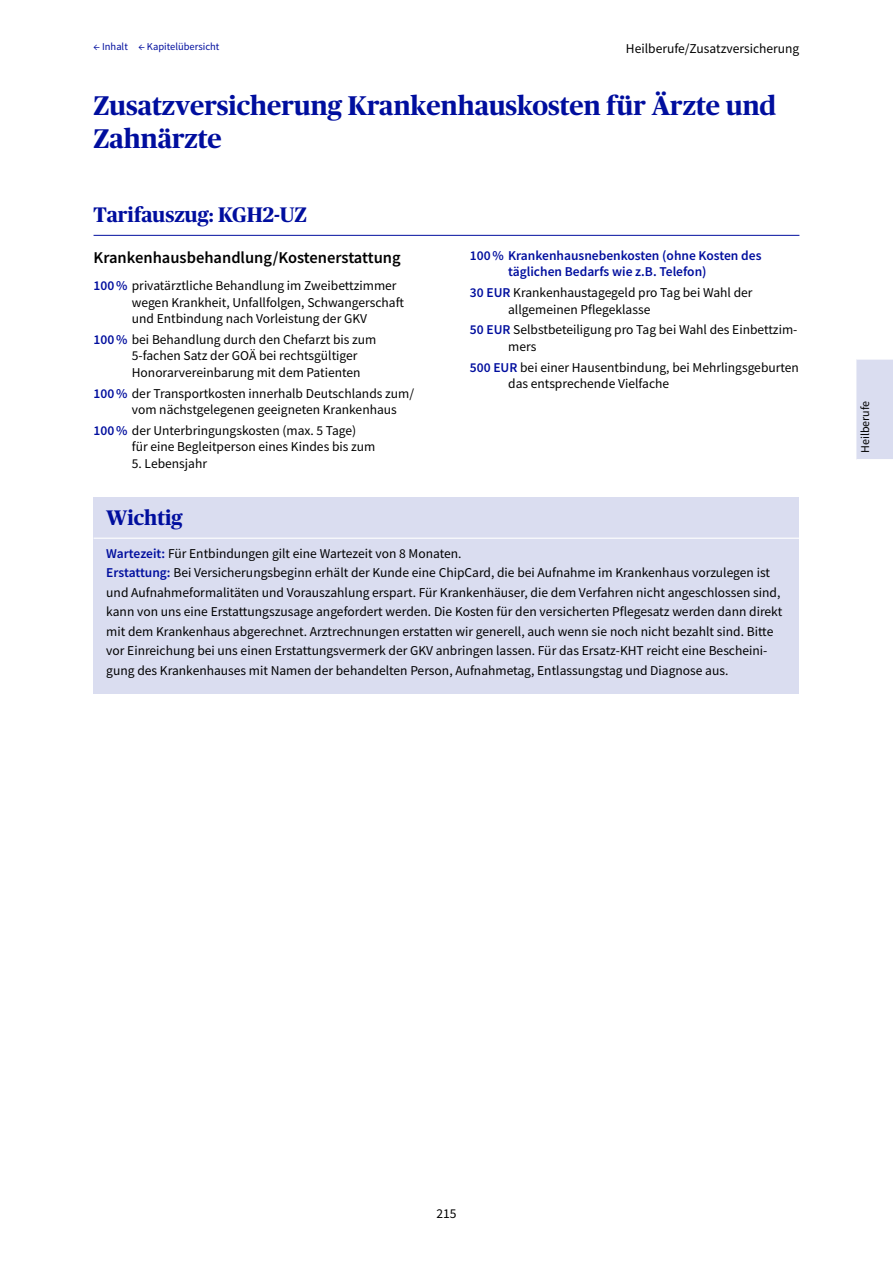
<style>
.page{position:relative;width:893px;height:1263px;background:#fff}
.page>*{position:absolute;margin:0;border:0;box-sizing:border-box;transform-origin:0 0}
.t1{font:700 27px/33px "Publico Headline";color:#000e9e}
.t2{font:700 21px "Publico Headline";color:#000e9e}
.t3{font:600 16.5px "Source Sans Pro";color:#000}
.t4{font:13.5px/16.5px "Source Sans Pro";color:#000}
.t5{font:600 13.5px/16.5px "Source Sans Pro";color:#000e9e}
.t6{font:12px "Source Sans Pro";color:#000}
.t7{font:10.5px "Source Sans Pro";color:#000e9e}
.s1{font-weight:600;color:#000e9e}
</style>
<div class="page">
<div style="left:856px;top:359px;width:37px;height:100px;background:#daddf0"></div>
<hr style="left:94px;top:235px;width:705px;height:1px;background:#000e9e">
<div style="left:94px;top:497px;width:705px;height:47px;background:#daddf0"></div>
<hr style="left:94px;top:538px;width:705px;height:1px;background:#fff">
<div style="left:94px;top:539px;width:705px;height:37px;background:#daddf0"></div>
<div style="left:94px;top:559px;width:705px;height:134px;background:#daddf0"></div>
<p class="t4" style="left:626px;top:40px;width:175px">Heilberufe/Zusatzversicherung</p>
<p class="t7" style="left:94px;top:40px;width:127px">← Inhalt ← Kapitelübersicht</p>
<h1 class="t1" style="left:94px;top:88px;width:684px">Zusatzversicherung Krankenhauskosten für Ärzte und<br>Zahnärzte</h1>
<h2 class="t2" style="left:94px;top:200px;width:214px">Tarifauszug: KGH2-UZ</h2>
<p class="t3" style="left:94px;top:247px;width:309px">Krankenhausbehandlung/Kostenerstattung</p>
<p class="t4" style="left:132px;top:277px;width:274px;text-indent:-38px"><span class="s1">100%</span> privatärztliche Behandlung im Zweibettzimmer wegen Krankheit, Unfallfolgen, Schwangerschaft und Entbindung nach Vorleistung der GKV</p>
<p class="t4" style="left:132px;top:331px;width:246px;text-indent:-38px"><span class="s1">100%</span> bei Behandlung durch den Chefarzt bis zum<br>5-fachen Satz der GOÄ bei rechtsgültiger<br>Honorarvereinbarung mit dem Patienten</p>
<p class="t4" style="left:132px;top:385px;width:284px;text-indent:-38px"><span class="s1">100%</span> der Transportkosten innerhalb Deutschlands zum/ vom nächstgelegenen geeigneten Krankenhaus</p>
<p class="t4" style="left:132px;top:422px;width:245px;text-indent:-38px"><span class="s1">100%</span> der Unterbringungskosten (max. 5 Tage) für eine Begleitperson eines Kindes bis zum</p>
<p class="t4" style="left:132px;top:455px;width:77px">5. Lebensjahr</p>
<p class="t5" style="left:508px;top:247px;width:255px;text-indent:-38px">100% Krankenhausnebenkosten (ohne Kosten des täglichen Bedarfs wie z.B. Telefon)</p>
<p class="t4" style="left:508px;top:284px;width:246px;text-indent:-38px"><span class="s1">30 EUR</span> Krankenhaustagegeld pro Tag bei Wahl der allgemeinen Pflegeklasse</p>
<p class="t4" style="left:508px;top:322px;width:291px;text-indent:-38px"><span class="s1">50 EUR</span> Selbstbeteiligung pro Tag bei Wahl des Einbettzim&shy;mers</p>
<p class="t4" style="left:508px;top:359px;width:292px;text-indent:-38px"><span class="s1">500 EUR</span> bei einer Hausentbindung, bei Mehrlingsgeburten das entsprechende Vielfache</p>
<h2 class="t2" style="left:106px;top:502px;width:78px">Wichtig</h2>
<p class="t4" style="left:106px;top:544px;width:677px;line-height:19.5px"><span class="s1">Wartezeit:</span> Für Entbindungen gilt eine Wartezeit von 8 Monaten.<br><span class="s1">Erstattung:</span> Bei Versicherungsbeginn erhält der Kunde eine ChipCard, die bei Aufnahme im Krankenhaus vorzulegen ist und Aufnahmeformalitäten und Vorauszahlung erspart. Für Krankenhäuser, die dem Verfahren nicht angeschlossen sind, kann von uns eine Erstattungszusage angefordert werden. Die Kosten für den versicherten Pflegesatz werden dann direkt mit dem Krankenhaus abgerechnet. Arztrechnungen erstatten wir generell, auch wenn sie noch nicht bezahlt sind. Bitte vor Einreichung bei uns einen Erstattungsvermerk der GKV anbringen lassen. Für das Ersatz-KHT reicht eine Bescheini&shy;gung des Krankenhauses mit Namen der behandelten Person, Aufnahmetag, Entlassungstag und Diagnose aus.</p>
<p class="t6" style="left:858px;top:453px;width:54px;rotate:-90deg">Heilberufe</p>
<p class="t4" style="left:436px;top:1205px;width:22px">215</p>
</div>
